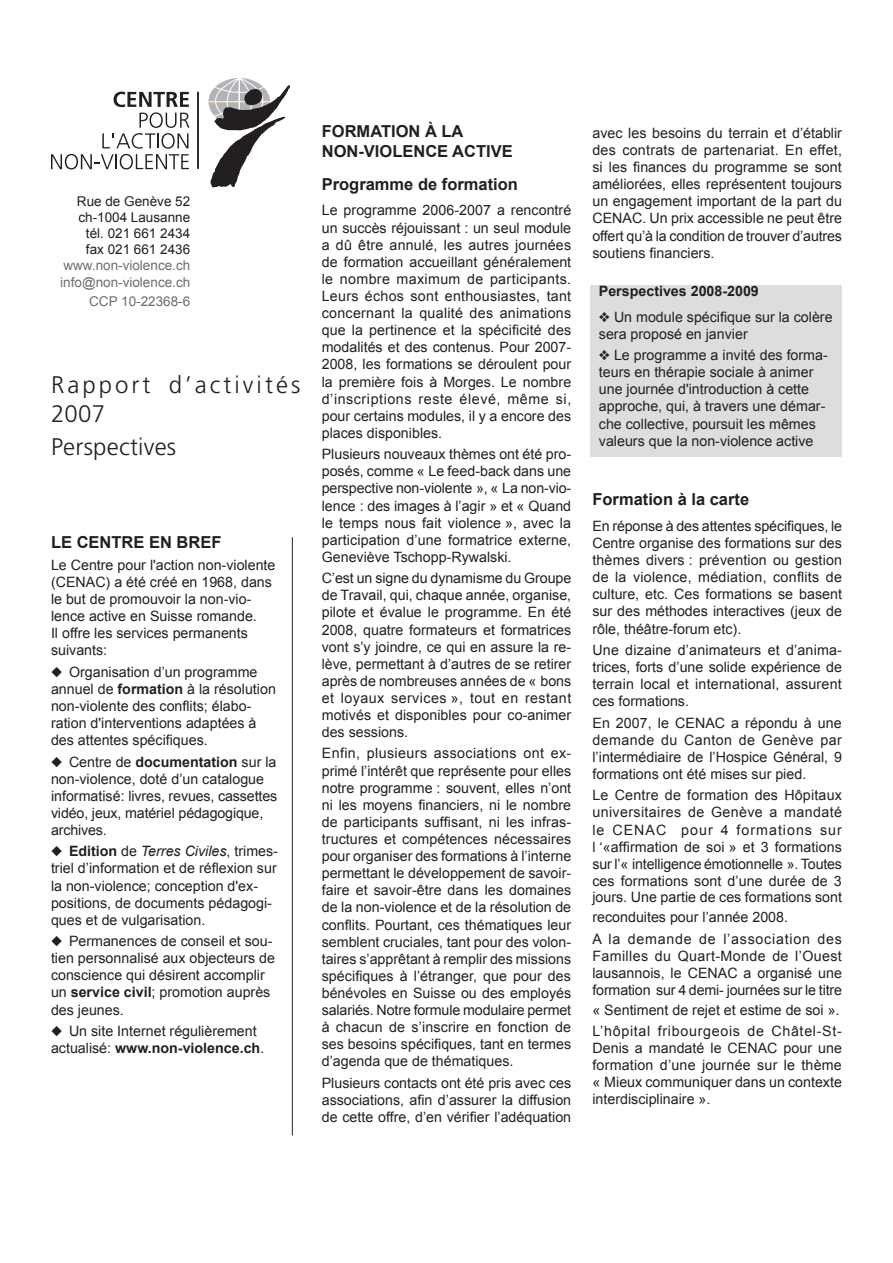
<style>
.page{position:relative;width:893px;height:1263px;background:#fff}
.page>*{position:absolute;margin:0;border:0;box-sizing:border-box;transform-origin:0 0}
.t1{font:300 24px/28.8px "Frutiger";letter-spacing:.125em;color:#231f20}
.t2{font:300 24px "Frutiger";letter-spacing:.01em;color:#231f20}
.t3{font:700 16.5px/19.8px "Arial";color:#231f20}
.t4{font:14.25px/17.1px "Arial";color:#231f20;text-align:justify}
.t5{font:14.25px/21.3px "Arial";letter-spacing:.05em;color:#231f20}
.t6{font:14.25px/21.3px "Arial";letter-spacing:.025em;color:#231f20}
.t7{font:700 14.25px "Arial";color:#231f20}
.t8{font:13.5px/16.2px "Arial";color:#231f20;text-align:right}
.t9{font:13.5px/16.2px "Arial";color:#6c6d70}
.s1{font-weight:700}
.s2{font-style:italic}
</style>
<div class="page">
<hr style="left:292px;top:537px;width:1px;height:598px;background:#231f20">
<svg style="left:51px;top:78px;width:239px;height:109px"></svg>
<hr style="left:197px;top:92px;width:2px;height:77px;background:#231f20">
<div style="left:590px;top:286px;width:252px;height:171px;background:#dcdddf"></div>
<p class="t8" style="left:77px;top:193px;width:115px">Rue de Genève 52 ch-1004 Lausanne tél. 021 661 2434 fax 021 661 2436</p>
<p class="t9" style="left:60px;top:258px;width:132px">www.non-violence.ch info@non-violence.ch</p>
<p class="t9" style="left:89px;top:294px;width:103px">CCP 10-22368-6</p>
<h1 class="t1" style="left:51px;top:370px;width:251px">Rapport d’activités<br>2007</h1>
<h1 class="t2" style="left:51px;top:433px;width:127px">Perspectives</h1>
<p class="t3" style="left:51px;top:533px;width:172px">LE CENTRE EN BREF</p>
<p class="t4" style="left:51px;top:556px;width:226px;text-align:left">Le Centre pour l'action non-violente (CENAC) a été créé en 1968, dans le but de promouvoir la non-vio&shy;lence active en Suisse romande.<br>Il offre les services permanents suivants:</p>
<p class="t4" style="left:51px;top:663px;width:226px;text-align:left">◆ Organisation d’un programme annuel de <span class="s1">formation</span> à la résolution non-violente des conflits; élabo&shy;ration d'interventions adaptées à des attentes spécifiques.</p>
<p class="t4" style="left:51px;top:753px;width:228px;text-align:left">◆ Centre de <span class="s1">documentation</span> sur la non-violence, doté d’un catalogue informatisé: livres, revues, cassettes vidéo, jeux, matériel pédagogique, archives.</p>
<p class="t4" style="left:51px;top:843px;width:229px;text-align:left">◆ <span class="s1">Edition</span> de <span class="s2">Terres Civiles</span>, trimes&shy;triel d’information et de réflexion sur la non-violence; conception d'ex&shy;positions, de documents pédagogi&shy;ques et de vulgarisation.</p>
<p class="t4" style="left:51px;top:932px;width:226px;text-align:left">◆ Permanences de conseil et sou&shy;tien personnalisé aux objecteurs de conscience qui désirent accomplir un <span class="s1">service civil</span>; promotion auprès des jeunes.</p>
<p class="t4" style="left:51px;top:1022px;width:215px">◆ Un site Internet régulièrement actualisé: <span class="s1">www.non-violence.ch</span>.</p>
<p class="t3" style="left:322px;top:122px;width:192px">FORMATION À LA<br>NON-VIOLENCE ACTIVE</p>
<p class="t3" style="left:322px;top:174px;width:198px">Programme de formation</p>
<p class="t4" style="left:322px;top:202px;width:251px">Le programme 2006-2007 a rencontré un succès réjouissant : un seul module a dû être annulé, les autres journées de formation accueillant généralement le nombre maximum de participants.<br>Leurs échos sont enthousiastes, tant concernant la qualité des animations que la pertinence et la spécificité des modalités et des contenus. Pour 2007- 2008, les formations se déroulent pour la première fois à Morges. Le nombre d’inscriptions reste élevé, même si, pour certains modules, il y a encore des places disponibles.</p>
<p class="t4" style="left:322px;top:446px;width:251px">Plusieurs nouveaux thèmes ont été pro&shy;posés, comme « Le feed-back dans une perspective non-violente », « La non-vio&shy;lence : des images à l’agir » et « Quand le temps nous fait violence », avec la participation d’une formatrice externe, Geneviève Tschopp-Rywalski.</p>
<p class="t4" style="left:322px;top:570px;width:251px">C’est un signe du dynamisme du Groupe de Travail, qui, chaque année, organise, pilote et évalue le programme. En été 2008, quatre formateurs et formatrices vont s’y joindre, ce qui en assure la re&shy;lève, permettant à d’autres de se retirer après de nombreuses années de « bons et loyaux services », tout en restant motivés et disponibles pour co-animer des sessions.</p>
<p class="t4" style="left:322px;top:745px;width:251px">Enfin, plusieurs associations ont ex&shy;primé l’intérêt que représente pour elles notre programme : souvent, elles n’ont ni les moyens financiers, ni le nombre de participants suffisant, ni les infras&shy;tructures et compétences nécessaires pour organiser des formations à l’interne permettant le développement de savoir&shy;faire et savoir-être dans les domaines de la non-violence et de la résolution de conflits. Pourtant, ces thématiques leur semblent cruciales, tant pour des volon&shy;taires s’apprêtant à remplir des missions spécifiques à l’étranger, que pour des bénévoles en Suisse ou des employés salariés. Notre formule modulaire permet à chacun de s’inscrire en fonction de ses besoins spécifiques, tant en termes d’agenda que de thématiques.</p>
<p class="t4" style="left:322px;top:1074px;width:251px">Plusieurs contacts ont été pris avec ces associations, afin d’assurer la diffusion de cette offre, d’en vérifier l’adéquation</p>
<p class="t4" style="left:592px;top:124px;width:251px">avec les besoins du terrain et d’établir des contrats de partenariat. En effet, si les finances du programme se sont améliorées, elles représentent toujours un engagement important de la part du CENAC. Un prix accessible ne peut être offert qu’à la condition de trouver d’autres soutiens financiers.</p>
<p class="t7" style="left:599px;top:283px;width:162px">Perspectives 2008-2009</p>
<p class="t4" style="left:599px;top:308px;width:235px">❖ Un module spécifique sur la colère sera proposé en janvier</p>
<p class="t4" style="left:599px;top:347px;width:230px;text-align:left">❖ Le programme a invité des forma&shy;teurs en thérapie sociale à animer une journée d'introduction à cette approche, qui, à travers une démar&shy;che collective, poursuit les mêmes valeurs que la non-violence active</p>
<p class="t3" style="left:592px;top:490px;width:158px">Formation à la carte</p>
<p class="t4" style="left:592px;top:517px;width:251px">En réponse à des attentes spécifiques, le Centre organise des formations sur des thèmes divers : prévention ou gestion de la violence, médiation, conflits de culture, etc. Ces formations se basent sur des méthodes interactives (jeux de rôle, théâtre-forum etc).</p>
<p class="t4" style="left:592px;top:641px;width:251px">Une dizaine d’animateurs et d’anima&shy;trices, forts d’une solide expérience de terrain local et international, assurent ces formations.</p>
<p class="t4" style="left:592px;top:714px;width:251px">En 2007, le CENAC a répondu à une demande du Canton de Genève par l’intermédiaire de l’Hospice Général, 9 formations ont été mises sur pied.</p>
<p class="t4" style="left:592px;top:787px;width:251px">Le Centre de formation des Hôpitaux universitaires de Genève a mandaté le CENAC pour 4 formations sur l ‘«affirmation de soi » et 3 formations sur l’« intelligence émotionnelle ». Toutes ces formations sont d’une durée de 3 jours. Une partie de ces formations sont</p>
<p class="t6" style="left:592px;top:906px;width:251px">reconduites pour l’année 2008.<br>A la demande de l’association des</p>
<p class="t4" style="left:592px;top:947px;width:251px">Familles du Quart-Monde de l’Ouest lausannois, le CENAC a organisé une formation sur 4 demi- journées sur le titre</p>
<p class="t5" style="left:592px;top:999px;width:251px">« Sentiment de rejet et estime de soi ».<br>L’hôpital fribourgeois de Châtel-St-</p>
<p class="t4" style="left:592px;top:1039px;width:251px">Denis a mandaté le CENAC pour une formation d’une journée sur le thème « Mieux communiquer dans un contexte interdisciplinaire ».</p>
</div>
